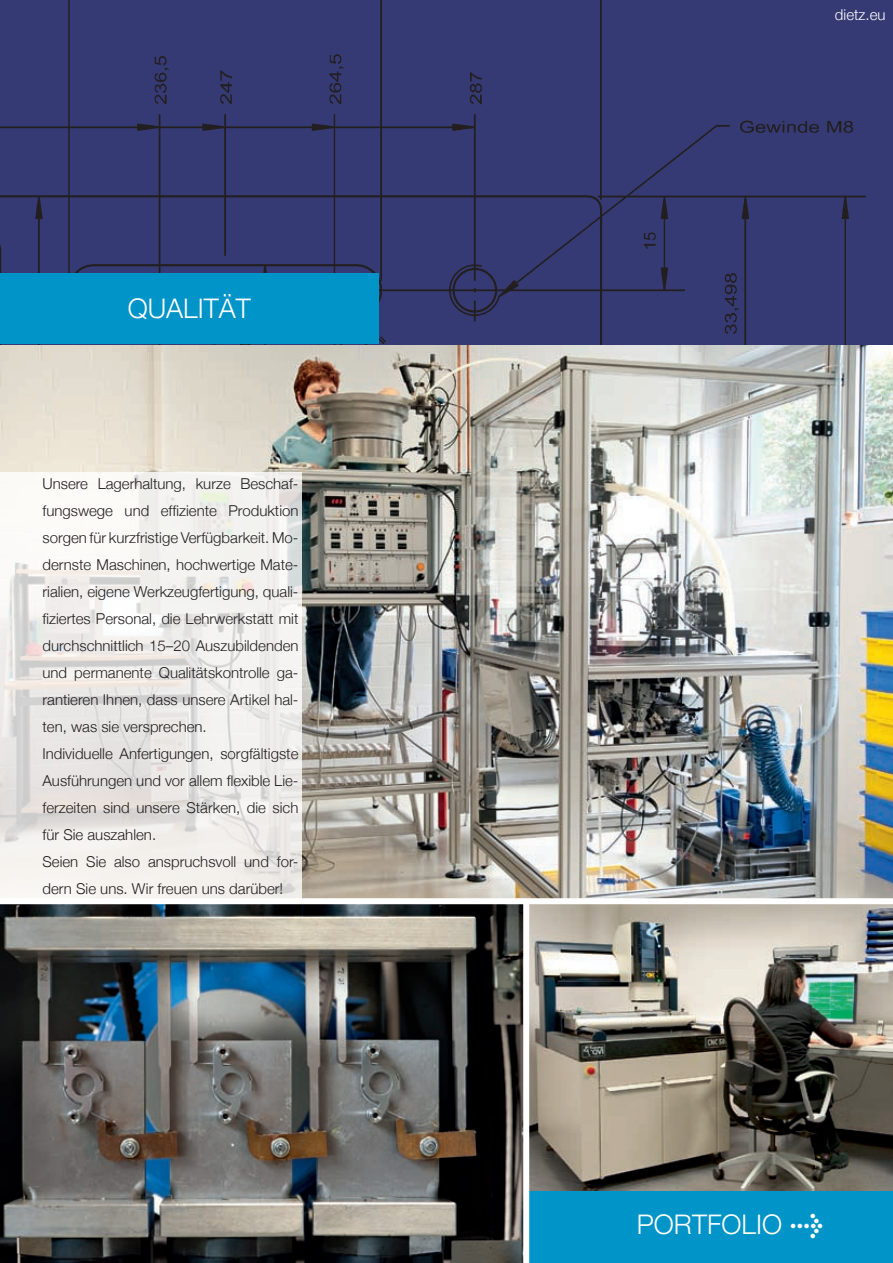
<style>
.page{position:relative;width:893px;height:1263px;background:#fff}
.page>*{position:absolute;margin:0;border:0;box-sizing:border-box;transform-origin:0 0}
.Seiten-Headline{font:300 27px "Helvetica Neue";color:#fff}
.Fliestext_Intros{font:300 15px/27px "Helvetica Neue";color:#231f20;text-align:justify}
.Fliestext_Klein{font:300 15px "Helvetica Neue";color:#fff}
.s1{font-family:"Meta Plus";font-weight:700}
</style>
<div class="page">
<img style="left:0;top:904px;width:523px;height:359px">
<img style="left:529px;top:904px;width:364px;height:287px">
<img style="left:0;top:344px;width:893px;height:554px">
<div style="left:0;top:0;width:893px;height:344px;background:#363a74"></div>
<div style="left:525px;top:1191px;width:368px;height:72px;background:#0094c8"></div>
<svg style="left:0;top:472px;width:302px;height:426px;fill:#f1efec"></svg>
<div style="left:523px;top:903px;width:6px;height:360px;background:#fff"></div>
<div style="left:0;top:274px;width:378px;height:70px;background:#0094c8"></div>
<p class="Seiten-Headline" style="left:128px;top:292px;width:125px">QUALITÄT</p>
<p class="Fliestext_Intros" style="left:43px;top:470px;width:257px">Unsere Lagerhaltung, kurze Beschaf&shy;fungswege und effiziente Produktion sorgen für kurzfristige Verfügbarkeit. Mo&shy;dernste Maschinen, hochwertige Mate&shy;rialien, eigene Werkzeugfertigung, quali&shy;fiziertes Personal, die Lehrwerkstatt mit durchschnittlich 15–20 Auszubildenden und permanente Qualitätskontrolle ga&shy;rantieren Ihnen, dass unsere Artikel hal&shy;ten, was sie versprechen.</p>
<p class="Fliestext_Intros" style="left:43px;top:740px;width:257px">Individuelle Anfertigungen, sorgfältigste Ausführungen und vor allem flexible Lie&shy;ferzeiten sind unsere Stärken, die sich für Sie auszahlen.</p>
<p class="Fliestext_Intros" style="left:43px;top:848px;width:257px">Seien Sie also anspruchsvoll und for&shy;dern Sie uns. Wir freuen uns darüber!</p>
<p class="Fliestext_Klein" style="left:835px;top:5px;width:52px">dietz.eu</p>
<p class="Seiten-Headline" style="left:637px;top:1208px;width:188px">PORTFOLIO <span class="s1">&gt;</span></p>
</div>
